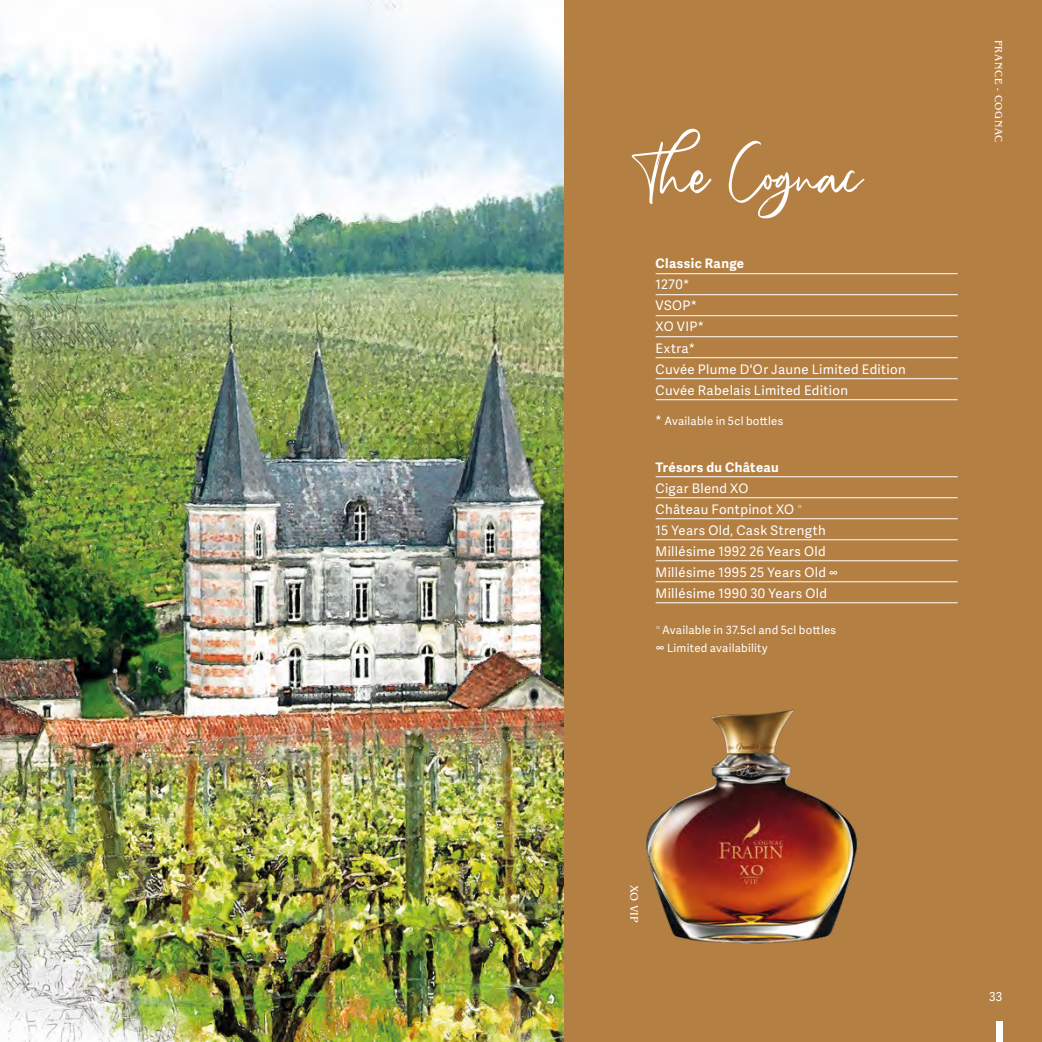
<style>
.page{position:relative;width:1042px;height:1042px;background:#fff}
.page>*{position:absolute;margin:0;border:0;box-sizing:border-box;transform-origin:0 0}
.t1{font:87.5px "Richardson Script";color:#fff}
.t2{font:13.12px/21px "Adelle Sans";letter-spacing:.025em;color:#fff}
.t3{font:700 13.12px "Adelle Sans";letter-spacing:.03em;color:#fff}
.t4{font:12.25px "Adelle Sans";color:#fff}
.t5{font:11.38px/17.5px "Adelle Sans";letter-spacing:.02em;color:#fff}
.t6{font:11.38px "Benguiat Pro ITC";color:#fff}
.t7{font:10.5px "Benguiat Pro ITC";letter-spacing:.055em;color:#fff}
.s1{font-size:13.12px}
</style>
<div class="page">
<img style="left:0;top:0;width:565px;height:1042px">
<div style="left:565px;top:0;width:477px;height:1042px;background:#b47f43"></div>
<div style="left:996px;top:1021px;width:6px;height:21px;background:#fff"></div>
<hr style="left:655px;top:273px;width:302px;height:1px;background:#fff">
<hr style="left:655px;top:294px;width:302px;height:1px;background:#fff">
<hr style="left:655px;top:315px;width:302px;height:1px;background:#fff">
<hr style="left:655px;top:336px;width:302px;height:1px;background:#fff">
<hr style="left:655px;top:357px;width:302px;height:1px;background:#fff">
<hr style="left:655px;top:378px;width:302px;height:1px;background:#fff">
<hr style="left:655px;top:399px;width:302px;height:1px;background:#fff">
<hr style="left:655px;top:476px;width:302px;height:1px;background:#fff">
<hr style="left:655px;top:497px;width:302px;height:1px;background:#fff">
<hr style="left:655px;top:518px;width:302px;height:1px;background:#fff">
<hr style="left:655px;top:539px;width:302px;height:1px;background:#fff">
<hr style="left:655px;top:560px;width:302px;height:1px;background:#fff">
<hr style="left:655px;top:581px;width:302px;height:1px;background:#fff">
<hr style="left:655px;top:602px;width:302px;height:1px;background:#fff">
<img style="left:646px;top:709px;width:212px;height:235px">
<h1 class="t1" style="left:632px;top:123px;width:233px">The Cognac</h1>
<p class="t3" style="left:655px;top:256px;width:90px">Classic Range</p>
<p class="t2" style="left:655px;top:275px;width:252px">1270*<br>VSOP*<br>XO VIP*<br>Extra*<br>Cuvée Plume D'Or Jaune Limited Edition<br>Cuvée Rabelais Limited Edition</p>
<p class="t5" style="left:655px;top:413px;width:129px"><span class="s1">*</span> Available in 5cl bottles</p>
<p class="t3" style="left:655px;top:459px;width:125px">Trésors du Château</p>
<p class="t2" style="left:655px;top:478px;width:184px">Cigar Blend XO<br>Château Fontpinot XO <sup>○<br></sup>15 Years Old, Cask Strength<br>Millésime 1992 26 Years Old<br>Millésime 1995 25 Years Old ∞<br>Millésime 1990 30 Years Old</p>
<p class="t5" style="left:656px;top:622px;width:182px"><sup>○</sup> Available in 37.5cl and 5cl bottles <span class="s1">∞</span> Limited availability</p>
<p class="t7" style="left:1004px;top:40px;width:105px;rotate:90deg">FRANCE - COGNAC</p>
<p class="t6" style="left:640px;top:885px;width:39px;rotate:90deg">XO VIP</p>
<p class="t4" style="left:989px;top:990px;width:15px">33</p>
</div>
